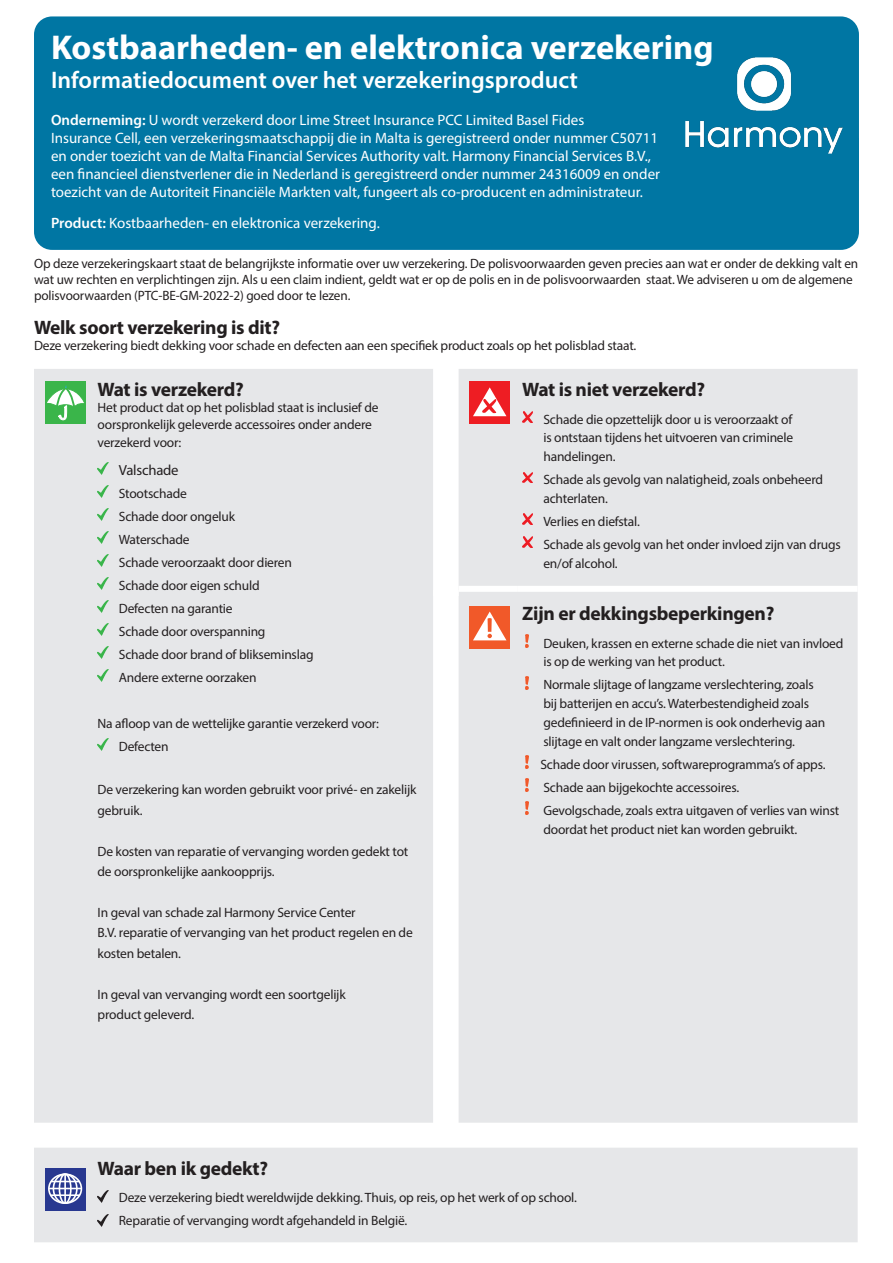
<style>
.page{position:relative;width:893px;height:1263px;background:#fff}
.page>*{position:absolute;margin:0;border:0;box-sizing:border-box;transform-origin:0 0}
.Form_title{font:700 34.5px "Myriad Pro";color:#fff}
.Form_title-2{font:600 24px "Myriad Pro";color:#fff}
.Cover_subhead{font:700 19.5px "Myriad Pro";letter-spacing:-.015em;color:#231f20}
.Company_Product_head{font:15px/18px "Myriad Pro";color:#fff}
.Covered_bullets{font:14.7px "Myriad Pro";letter-spacing:-.015em;color:#231f20}
.Covered_bullets-2{font:13.5px/18.8px "Myriad Pro";letter-spacing:-.015em;color:#231f20}
.Form_intro{font:13.5px/16.2px "Myriad Pro";letter-spacing:-.01em;color:#231f20}
.Cover_subhead-2{font:13.5px/16.2px "Myriad Pro";letter-spacing:-.015em;color:#231f20}
.s1{font-weight:600}
</style>
<div class="page">
<div style="left:34px;top:369px;width:824px;height:754px;background:#e6e7e9"></div>
<div style="left:459px;top:586px;width:59px;height:6px;background:#fff"></div>
<div style="left:518px;top:586px;width:340px;height:6px;background:#fff"></div>
<div style="left:433px;top:590px;width:26px;height:6px;background:#fff"></div>
<div style="left:45px;top:382px;width:41px;height:42px;background:#3ab54a"></div>
<svg style="left:47px;top:385px;width:37px;height:35px"></svg>
<svg style="left:98px;top:463px;width:10px;height:12px"></svg>
<svg style="left:98px;top:486px;width:10px;height:12px"></svg>
<svg style="left:98px;top:509px;width:10px;height:12px"></svg>
<svg style="left:98px;top:532px;width:10px;height:12px"></svg>
<svg style="left:98px;top:555px;width:10px;height:12px"></svg>
<svg style="left:98px;top:578px;width:10px;height:12px"></svg>
<svg style="left:98px;top:601px;width:10px;height:12px"></svg>
<svg style="left:98px;top:624px;width:10px;height:12px"></svg>
<svg style="left:98px;top:647px;width:10px;height:12px"></svg>
<svg style="left:98px;top:670px;width:10px;height:12px"></svg>
<svg style="left:98px;top:739px;width:10px;height:12px"></svg>
<div style="left:469px;top:382px;width:41px;height:42px;background:#ee1d23"></div>
<svg style="left:473px;top:387px;width:33px;height:29px"></svg>
<svg style="left:522px;top:412px;width:11px;height:10px"></svg>
<svg style="left:522px;top:472px;width:11px;height:11px"></svg>
<svg style="left:522px;top:514px;width:11px;height:11px"></svg>
<svg style="left:522px;top:537px;width:11px;height:11px"></svg>
<div style="left:469px;top:606px;width:41px;height:42px;background:#f15929"></div>
<svg style="left:473px;top:611px;width:33px;height:29px"></svg>
<img style="left:525px;top:634px;width:4px;height:14px">
<svg style="left:525px;top:676px;width:4px;height:13px"></svg>
<img style="left:525px;top:755px;width:4px;height:14px">
<img style="left:525px;top:778px;width:4px;height:14px">
<img style="left:525px;top:801px;width:4px;height:14px">
<div style="left:34px;top:1148px;width:824px;height:94px;background:#e6e7e9"></div>
<svg style="left:45px;top:1168px;width:41px;height:42px"></svg>
<div style="left:48px;top:1173px;width:34px;height:31px;border:2px solid #fff;border-radius:50%"></div>
<div style="left:53px;top:1173px;width:25px;height:31px;border:2px solid #fff;border-radius:50%"></div>
<div style="left:59px;top:1173px;width:13px;height:31px;border:2px solid #fff;border-radius:50%"></div>
<hr style="left:64px;top:1174px;width:2px;height:30px;background:#fff">
<svg style="left:51px;top:1181px;width:29px;height:1px"></svg>
<hr style="left:51px;top:1194px;width:29px;height:2px;background:#fff">
<hr style="left:49px;top:1188px;width:32px;height:1px;background:#fff">
<svg style="left:98px;top:1190px;width:10px;height:12px"></svg>
<svg style="left:98px;top:1214px;width:11px;height:12px"></svg>
<div style="left:34px;top:16px;width:825px;height:234px;background:#0076a3;border-radius:18px"></div>
<img style="left:685px;top:31px;width:174px;height:123px">
<p class="Form_title" style="left:51px;top:25px;width:664px">Kostbaarheden- en elektronica verzekering</p>
<p class="Form_title-2" style="left:51px;top:65px;width:528px">Informatiedocument over het verzekeringsproduct</p>
<p class="Company_Product_head" style="left:51px;top:111px;width:611px"><span class="s1">Onderneming:</span> U wordt verzekerd door Lime Street Insurance PCC Limited Basel Fides<br>Insurance Cell, een verzekeringsmaatschappij die in Malta is geregistreerd onder nummer C50711 en onder toezicht van de Malta Financial Services Authority valt. Harmony Financial Services B.V., een financieel dienstverlener die in Nederland is geregistreerd onder nummer 24316009 en onder toezicht van de Autoriteit Financiële Markten valt, fungeert als co-producent en administrateur.</p>
<p class="Company_Product_head" style="left:51px;top:214px;width:330px"><span class="s1">Product:</span> Kostbaarheden- en elektronica verzekering.</p>
<p class="Form_intro" style="left:34px;top:255px;width:826px">Op deze verzekeringskaart staat de belangrijkste informatie over uw verzekering. De polisvoorwaarden geven precies aan wat er onder de dekking valt en wat uw rechten en verplichtingen zijn. Als u een claim indient, geldt wat er op de polis en in de polisvoorwaarden staat. We adviseren u om de algemene polisvoorwaarden (PTC-BE-GM-2022-2) goed door te lezen.</p>
<p class="Cover_subhead" style="left:34px;top:315px;width:247px">Welk soort verzekering is dit?</p>
<p class="Cover_subhead-2" style="left:34px;top:337px;width:604px">Deze verzekering biedt dekking voor schade en defecten aan een specifiek product zoals op het polisblad staat.</p>
<p class="Cover_subhead" style="left:98px;top:377px;width:148px">Wat is verzekerd?</p>
<p class="Cover_subhead-2" style="left:98px;top:400px;width:282px">Het product dat op het polisblad staat is inclusief de oorspronkelijk geleverde accessoires onder andere</p>
<p class="Cover_subhead-2" style="left:98px;top:435px;width:85px">verzekerd voor:</p>
<p class="Covered_bullets" style="left:119px;top:461px;width:61px">Valschade</p>
<p class="Covered_bullets-2" style="left:119px;top:484px;width:70px">Stootschade</p>
<p class="Covered_bullets-2" style="left:119px;top:507px;width:118px">Schade door ongeluk</p>
<p class="Covered_bullets-2" style="left:119px;top:530px;width:72px">Waterschade</p>
<p class="Covered_bullets-2" style="left:119px;top:553px;width:175px">Schade veroorzaakt door dieren</p>
<p class="Covered_bullets-2" style="left:119px;top:576px;width:142px">Schade door eigen schuld</p>
<p class="Covered_bullets-2" style="left:119px;top:599px;width:115px">Defecten na garantie</p>
<p class="Covered_bullets-2" style="left:119px;top:622px;width:148px">Schade door overspanning</p>
<p class="Covered_bullets-2" style="left:119px;top:645px;width:196px">Schade door brand of blikseminslag</p>
<p class="Covered_bullets-2" style="left:119px;top:668px;width:139px">Andere externe oorzaken</p>
<p class="Covered_bullets-2" style="left:98px;top:714px;width:283px">Na afloop van de wettelijke garantie verzekerd voor:</p>
<p class="Covered_bullets-2" style="left:119px;top:737px;width:51px">Defecten</p>
<p class="Covered_bullets-2" style="left:98px;top:780px;width:320px">De verzekering kan worden gebruikt voor privé- en zakelijk</p>
<p class="Covered_bullets-2" style="left:98px;top:800px;width:46px">gebruik.</p>
<p class="Covered_bullets-2" style="left:98px;top:841px;width:312px">De kosten van reparatie of vervanging worden gedekt tot</p>
<p class="Covered_bullets-2" style="left:98px;top:862px;width:179px">de oorspronkelijke aankoopprijs.</p>
<p class="Covered_bullets-2" style="left:98px;top:903px;width:260px">In geval van schade zal Harmony Service Center</p>
<p class="Covered_bullets-2" style="left:98px;top:923px;width:317px">B.V. reparatie of vervanging van het product regelen en de</p>
<p class="Covered_bullets-2" style="left:98px;top:944px;width:85px">kosten betalen.</p>
<p class="Covered_bullets-2" style="left:98px;top:985px;width:250px">In geval van vervanging wordt een soortgelijk</p>
<p class="Covered_bullets-2" style="left:98px;top:1005px;width:98px">product geleverd.</p>
<p class="Cover_subhead" style="left:522px;top:377px;width:184px">Wat is niet verzekerd?</p>
<p class="Covered_bullets-2" style="left:543px;top:409px;width:251px;text-align:justify">Schade die opzettelijk door u is veroorzaakt of is ontstaan tijdens het uitvoeren van criminele handelingen.</p>
<p class="Covered_bullets-2" style="left:543px;top:470px;width:281px">Schade als gevolg van nalatigheid, zoals onbeheerd achterlaten.</p>
<p class="Covered_bullets-2" style="left:543px;top:512px;width:98px">Verlies en diefstal.</p>
<p class="Covered_bullets-2" style="left:543px;top:535px;width:299px">Schade als gevolg van het onder invloed zijn van drugs en/of alcohol.</p>
<p class="Cover_subhead" style="left:522px;top:601px;width:254px">Zijn er dekkingsbeperkingen?</p>
<p class="Covered_bullets-2" style="left:543px;top:634px;width:302px">Deuken, krassen en externe schade die niet van invloed is op de werking van het product.</p>
<p class="Covered_bullets-2" style="left:543px;top:675px;width:283px">Normale slijtage of langzame verslechtering, zoals bij batterijen en accu’s. Waterbestendigheid zoals gedefinieerd in de IP-normen is ook onderhevig aan slijtage en valt onder langzame verslechtering.</p>
<p class="Covered_bullets-2" style="left:540px;top:755px;width:287px">Schade door virussen, softwareprogramma’s of apps.</p>
<p class="Covered_bullets-2" style="left:543px;top:778px;width:197px">Schade aan bijgekochte accessoires.</p>
<p class="Covered_bullets-2" style="left:543px;top:801px;width:297px">Gevolgschade, zoals extra uitgaven of verlies van winst doordat het product niet kan worden gebruikt.</p>
<p class="Cover_subhead" style="left:98px;top:1156px;width:172px">Waar ben ik gedekt?</p>
<p class="Covered_bullets-2" style="left:119px;top:1188px;width:460px">Deze verzekering biedt wereldwijde dekking. Thuis, op reis, op het werk of op school.</p>
<p class="Covered_bullets-2" style="left:119px;top:1211px;width:290px">Reparatie of vervanging wordt afgehandeld in België.</p>
</div>
